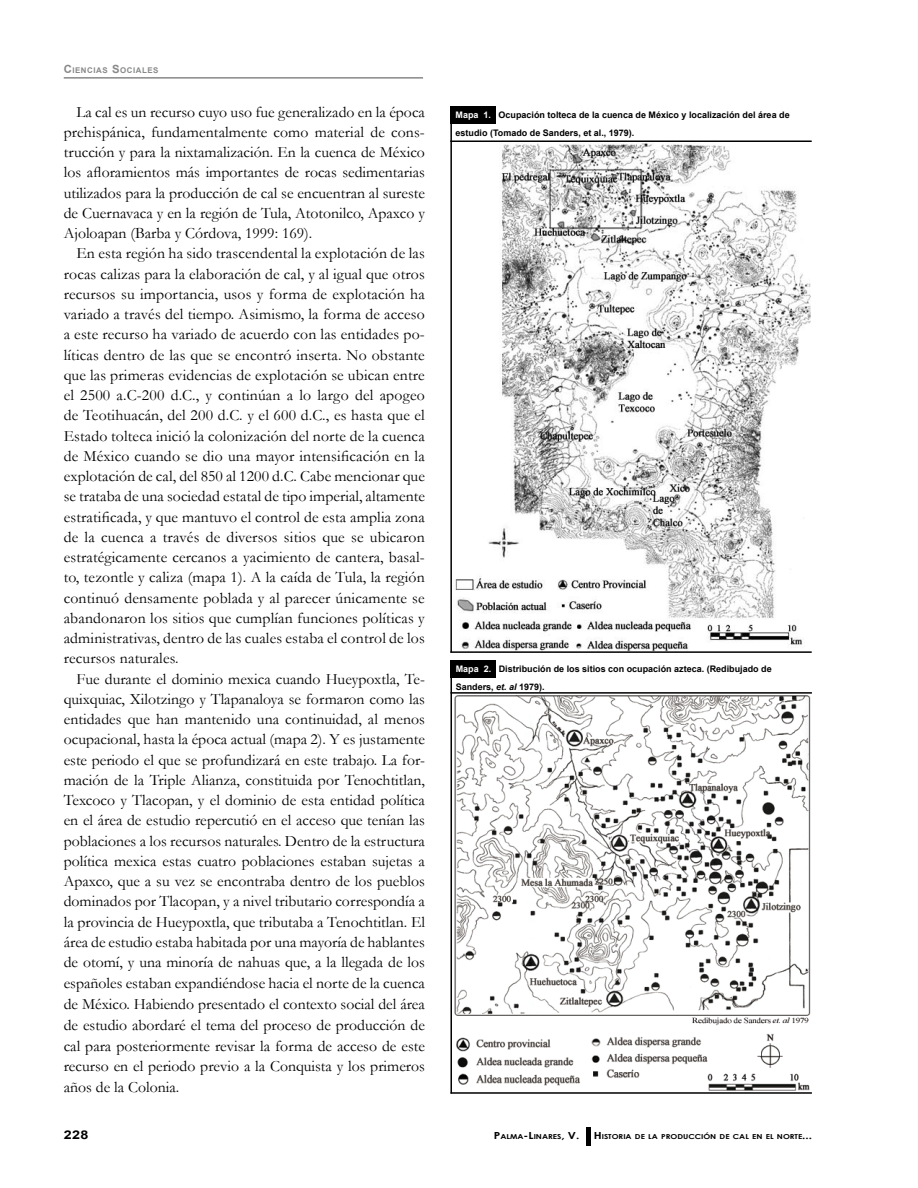
<style>
.page{position:relative;width:918px;height:1188px;background:#fff}
.page>*{position:absolute;margin:0;border:0;box-sizing:border-box;transform-origin:0 0}
.t1{font:15.75px/20.2px "Garamond";color:#000;text-align:justify}
.t2{font:700 12px "Arial";color:#000;scale:1.2 1}
.t3{font:700 9px/18px "Arial";color:#000}
.t4{font:700 7.8px "Arial";letter-spacing:.07em;color:#87888a}
.t5{font:700 6.9px "Century Gothic";color:#000;scale:1.2 1}
.s1{font-size:11.25px}
.s2{color:#fff}
.s3{font-style:italic}
.s4{font-size:9.75px}
</style>
<div class="page">
<hr style="left:64px;top:77px;width:359px;height:2px;background:#87888a">
<hr style="left:586px;top:1127px;width:4px;height:19px;background:#000">
<img style="left:455px;top:143px;width:356px;height:508px">
<hr style="left:450px;top:651px;width:362px;height:2px;background:#000">
<div style="left:450px;top:106px;width:46px;height:18px;background:#000"></div>
<hr style="left:450px;top:141px;width:362px;height:1px;background:#000">
<hr style="left:450px;top:107px;width:2px;height:545px;background:#000">
<img style="left:454px;top:695px;width:357px;height:396px">
<hr style="left:450px;top:1092px;width:362px;height:2px;background:#000">
<div style="left:451px;top:660px;width:45px;height:17px;background:#000"></div>
<hr style="left:450px;top:692px;width:362px;height:2px;background:#000">
<hr style="left:450px;top:661px;width:2px;height:433px;background:#000">
<p class="t4" style="left:64px;top:65px;width:96px"><span class="s1">C</span>IENCIAS <span class="s1">S</span>OCIALES</p>
<p class="t1" style="left:64px;top:101px;width:363px;text-indent:13px">La cal es un recurso cuyo uso fue generalizado en la época prehispánica, fundamentalmente como material de cons&shy;trucción y para la nixtamalización. En la cuenca de México los afloramientos más importantes de rocas sedimentarias utilizados para la producción de cal se encuentran al sureste de Cuernavaca y en la región de Tula, Atotonilco, Apaxco y Ajoloapan (Barba y Córdova, 1999: 169).</p>
<p class="t1" style="left:64px;top:243px;width:363px;text-indent:13px">En esta región ha sido trascendental la explotación de las rocas calizas para la elaboración de cal, y al igual que otros recursos su importancia, usos y forma de explotación ha variado a través del tiempo. Asimismo, la forma de acceso a este recurso ha variado de acuerdo con las entidades po&shy;líticas dentro de las que se encontró inserta. No obstante que las primeras evidencias de explotación se ubican entre el 2500 a.C-200 d.C., y continúan a lo largo del apogeo de Teotihuacán, del 200 d.C. y el 600 d.C., es hasta que el Estado tolteca inició la colonización del norte de la cuenca de México cuando se dio una mayor intensificación en la explotación de cal, del 850 al 1200 d.C. Cabe mencionar que se trataba de una sociedad estatal de tipo imperial, altamente estratificada, y que mantuvo el control de esta amplia zona de la cuenca a través de diversos sitios que se ubicaron estratégicamente cercanos a yacimiento de cantera, basal&shy;to, tezontle y caliza (mapa 1). A la caída de Tula, la región continuó densamente poblada y al parecer únicamente se abandonaron los sitios que cumplían funciones políticas y administrativas, dentro de las cuales estaba el control de los recursos naturales.</p>
<p class="t1" style="left:64px;top:668px;width:363px;text-indent:13px">Fue durante el dominio mexica cuando Hueypoxtla, Te&shy;quixquiac, Xilotzingo y Tlapanaloya se formaron como las entidades que han mantenido una continuidad, al menos ocupacional, hasta la época actual (mapa 2). Y es justamente este periodo el que se profundizará en este trabajo. La for&shy;mación de la Triple Alianza, constituida por Tenochtitlan, Texcoco y Tlacopan, y el dominio de esta entidad política en el área de estudio repercutió en el acceso que tenían las poblaciones a los recursos naturales. Dentro de la estructura política mexica estas cuatro poblaciones estaban sujetas a Apaxco, que a su vez se encontraba dentro de los pueblos dominados por Tlacopan, y a nivel tributario correspondía a la provincia de Hueypoxtla, que tributaba a Tenochtitlan. El área de estudio estaba habitada por una mayoría de hablantes de otomí, y una minoría de nahuas que, a la llegada de los españoles estaban expandiéndose hacia el norte de la cuenca de México. Habiendo presentado el contexto social del área de estudio abordaré el tema del proceso de producción de cal para posteriormente revisar la forma de acceso de este recurso en el periodo previo a la Conquista y los primeros años de la Colonia.</p>
<p class="t3" style="left:456px;top:106px;width:336px"><span class="s2">Mapa 1.</span> Ocupación tolteca de la cuenca de México y localización del área de estudio (Tomado de Sanders, et al., 1979).</p>
<p class="t3" style="left:456px;top:660px;width:318px"><span class="s2">Mapa 2.</span> Distribución de los sitios con ocupación azteca. (Redibujado de<br>Sanders, <span class="s3">et. al</span> 1979).</p>
<p class="t2" style="left:64px;top:1127px;width:22px">228</p>
<p class="t5" style="left:494px;top:1131px;width:73px"><span class="s4">P</span>ALMA<span class="s4">-L</span>INARES<span class="s4">, V.</span></p>
<p class="t5" style="left:594px;top:1131px;width:183px"><span class="s4">H</span>ISTORIA DE LA PRODUCCIÓN DE CAL EN EL NORTE<span class="s4">...</span></p>
</div>
